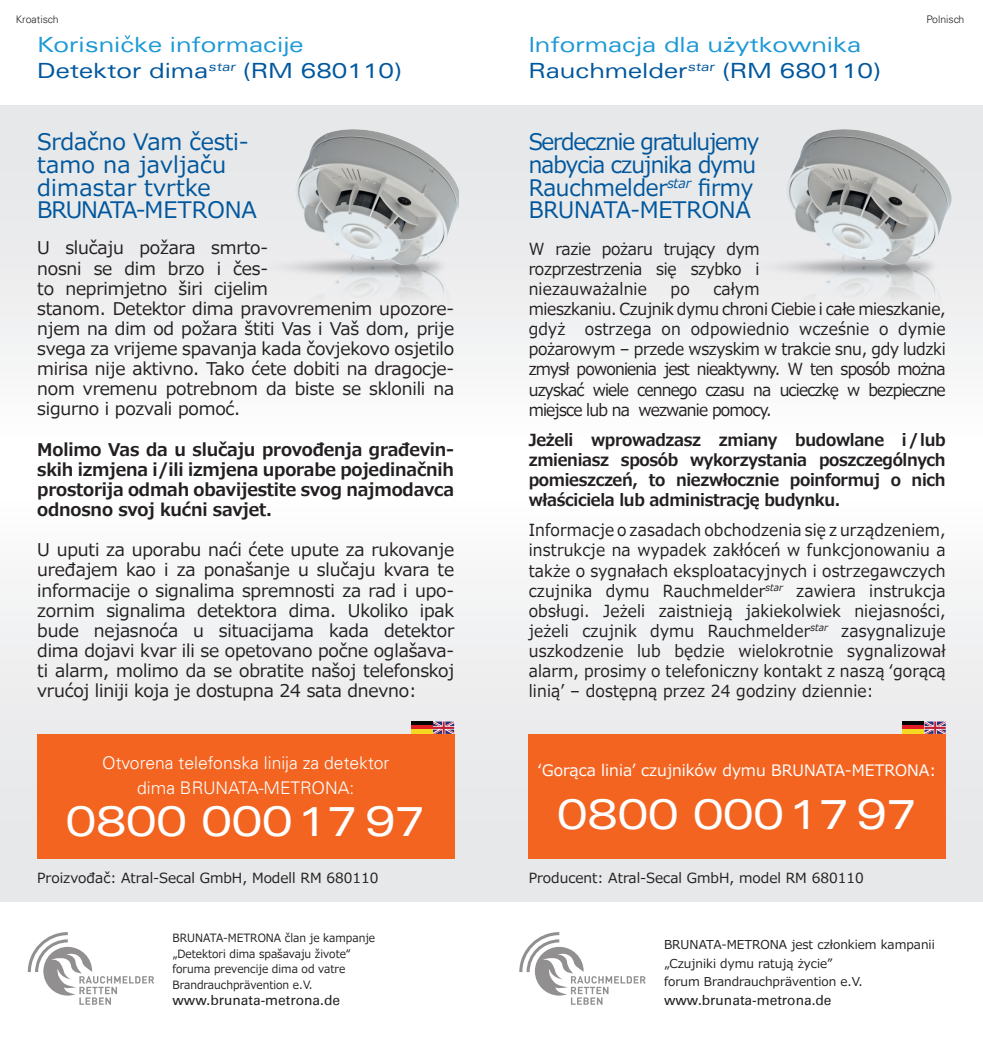
<style>
.page{position:relative;width:983px;height:1042px;background:#fff}
.page>*{position:absolute;margin:0;border:0;box-sizing:border-box;transform-origin:0 0}
.t1{font:expanded 42px "Univers LT";letter-spacing:-.02em;color:#fff}
.t2{font:22.75px/22.8px "Meiryo";letter-spacing:-.04em;color:#01579d}
.t3{font:22.75px/22.8px "Meiryo";letter-spacing:-.01em;color:#01579d}
.t4{font:expanded 21px/25.2px "Univers LT";color:#1d99d6}
.t5{font:expanded 21px/25.2px "Univers LT";color:#01579d}
.t6{font:17.5px/20.1px "Meiryo";letter-spacing:-.01em;color:#231f20}
.t7{font:700 17.5px/20.1px "Meiryo";letter-spacing:-.01em;color:#231f20;text-align:justify}
.t8{font:300 17.5px/24.5px "Univers LT";color:#fff;text-align:center}
.t9{font:16.62px/20.1px "Meiryo";letter-spacing:-.02em;color:#231f20;text-align:justify;scale:.95 1}
.t10{font:700 16.62px/20.1px "Meiryo";letter-spacing:-.02em;color:#231f20;text-align:justify;scale:.95 1}
.t11{font:15.75px "Meiryo";color:#fff}
.t12{font:14px "Meiryo";color:#231f20}
.t13{font:14px "Univers LT";color:#231f20}
.t14{font:12.25px/18.6px "Meiryo";color:#231f20}
.t15{font:11.38px/15.8px "Meiryo";color:#231f20;scale:.95 1}
.t16{font:300 10.5px "Univers LT";color:#231f20}
.s1{color:#1d99d6}
.s2{color:#01579d}
</style>
<div class="page">
<div style="left:0;top:105px;width:523px;height:359px;background:linear-gradient(to bottom,#e2e3e5,#fdfdfd)"></div>
<div style="left:0;top:465px;width:524px;height:436px;background:linear-gradient(to bottom,#fdfeff,#e3dfde)"></div>
<div style="left:37px;top:734px;width:417px;height:124px;background:#f36421"></div>
<svg style="left:124px;top:35px;width:6px;height:4px"></svg>
<img style="left:268px;top:105px;width:191px;height:199px">
<div style="left:459px;top:105px;width:523px;height:359px;background:linear-gradient(to bottom,#e2e3e5,#fdfdfd)"></div>
<div style="left:459px;top:465px;width:523px;height:436px;background:linear-gradient(to right,#f2f2f3,#f3f2f3)"></div>
<div style="left:528px;top:734px;width:417px;height:124px;background:#f36421"></div>
<img style="left:759px;top:105px;width:223px;height:199px">
<hr style="left:902px;top:721px;width:21px;height:4px;background:#040503">
<div style="left:902px;top:725px;width:21px;height:5px;background:#e21e25"></div>
<hr style="left:902px;top:730px;width:21px;height:4px;background:#f4d920">
<svg style="left:924px;top:721px;width:21px;height:13px"></svg>
<hr style="left:411px;top:721px;width:21px;height:4px;background:#040503">
<div style="left:411px;top:725px;width:21px;height:5px;background:#e21e25"></div>
<hr style="left:411px;top:730px;width:21px;height:4px;background:#f4d920">
<svg style="left:433px;top:721px;width:21px;height:13px"></svg>
<svg style="left:519px;top:932px;width:126px;height:73px"></svg>
<svg style="left:28px;top:932px;width:126px;height:73px"></svg>
<p class="t16" style="left:16px;top:13px;width:44px">Kroatisch</p>
<p class="t16" style="left:926px;top:13px;width:39px">Polnisch</p>
<p class="t5" style="left:37px;top:32px;width:366px"><span class="s1">Korisnicke informacije<br></span>Detektor dima<sup>star</sup> (RM 680110)</p>
<h2 class="t3" style="left:37px;top:132px;width:221px">Srdačno Vam česti&shy;tamo na javljaču dimastar tvrtke<br>BRUNATA-METRONA</h2>
<p class="t6" style="left:37px;top:239px;width:418px">U slučaju požara smrto-<br>nosni se dim brzo i čes-<br>to neprimjetno širi cijelim<br>stanom. Detektor dima pravovremenim upozore&shy;njem na dim od požara štiti Vas i Vaš dom, prije svega za vrijeme spavanja kada čovjekovo osjetilo mirisa nije aktivno. Tako ćete dobiti na dragocje&shy;nom vremenu potrebnom da biste se sklonili na sigurno i pozvali pomoć.</p>
<p class="t7" style="left:37px;top:439px;width:418px">Molimo Vas da u slučaju provođenja građevin&shy;skih izmjena i/ili izmjena uporabe pojedinačnih prostorija odmah obavijestite svog najmodavca odnosno svoj kućni savjet.</p>
<p class="t6" style="left:37px;top:541px;width:418px;text-align:justify">U uputi za uporabu naći ćete upute za rukovanje uređajem kao i za ponašanje u slučaju kvara te informacije o signalima spremnosti za rad i upo&shy;zornim signalima detektora dima. Ukoliko ipak bude nejasnoća u situacijama kada detektor dima dojavi kvar ili se opetovano počne oglašava&shy;ti alarm, molimo da se obratite našoj telefonskoj vrućoj liniji koja je dostupna 24 sata dnevno:</p>
<p class="t8" style="left:102px;top:751px;width:289px">Otvorena telefonska linija za detektor dima BRUNATA-METRONA:</p>
<h1 class="t1" style="left:65px;top:796px;width:362px">0800 00017 97</h1>
<p class="t12" style="left:37px;top:868px;width:343px">Proizvođač: Atral-Secal GmbH, Modell RM 680110</p>
<p class="t15" style="left:172px;top:930px;width:215px">BRUNATA-METRONA član je kampanje „Detektori dima spašavaju živote“ foruma prevencije dima od vatre<br>Brandrauchprävention e.V.</p>
<p class="t13" style="left:172px;top:991px;width:169px">www.brunata-metrona.de</p>
<p class="t4" style="left:528px;top:32px;width:353px">Informacja dla uzytkownika<br><span class="s2">Rauchmelder</span><sup>star</sup> <span class="s2">(RM 680110)</span></p>
<h2 class="t2" style="left:528px;top:132px;width:232px">Serdecznie gratulujemy nabycia czujnika dymu<br>Rauchmelder<sup>star</sup> firmy<br>BRUNATA-METRONA</h2>
<p class="t9" style="left:528px;top:239px;width:244px">W razie pożaru trujący dym rozprzestrzenia się szybko i niezauważalnie</p>
<p class="t9" style="left:528px;top:280px;width:440px;text-align:left;text-indent:185px">całym<br>mieszkaniu. Czujnik dymu chroni Ciebie i całe mieszkanie, gdyż ostrzega on odpowiednio wcześnie o dymie pożarowym – przede wszyskim w trakcie snu, gdy ludzki zmysł powonienia jest nieaktywny. W ten sposób można uzyskać wiele cennego czasu na ucieczkę w bezpieczne miejsce lub na wezwanie pomocy.</p>
<p class="t10" style="left:528px;top:430px;width:440px">Jeżeli wprowadzasz zmiany budowlane i /lub zmieniasz sposób wykorzystania poszczególnych pomieszczeń, to niezwłocznie poinformuj o nich właściciela lub administrację budynku.</p>
<p class="t9" style="left:528px;top:521px;width:440px">Informacje o zasadach obchodzenia się z urządzeniem, instrukcje na wypadek zakłóceń w funkcjonowaniu a także o sygnałach eksploatacyjnych i ostrzegawczych czujnika dymu Rauchmelder<sup>star</sup> zawiera instrukcja obsługi. Jeżeli zaistnieją jakiekolwiek niejasności, jeżeli czujnik dymu Rauchmelder<sup>star</sup> zasygnalizuje uszkodzenie lub będzie wielokrotnie sygnalizował alarm, prosimy o telefoniczny kontakt z naszą ‘gorącą linią’ – dostępną przez 24 godziny dziennie:</p>
<p class="t9" style="left:670px;top:280px;width:22px">po</p>
<p class="t11" style="left:538px;top:760px;width:399px">‘Gorąca linia’ czujników dymu BRUNATA-METRONA:</p>
<h1 class="t1" style="left:556px;top:789px;width:362px">0800 00017 97</h1>
<p class="t12" style="left:528px;top:868px;width:336px">Producent: Atral-Secal GmbH, model RM 680110</p>
<p class="t14" style="left:663px;top:936px;width:272px">BRUNATA-METRONA jest członkiem kampanii „Czujniki dymu ratują życie”<br>forum Brandrauchprävention e.V.</p>
<p class="t13" style="left:663px;top:991px;width:169px">www.brunata-metrona.de</p>
</div>
